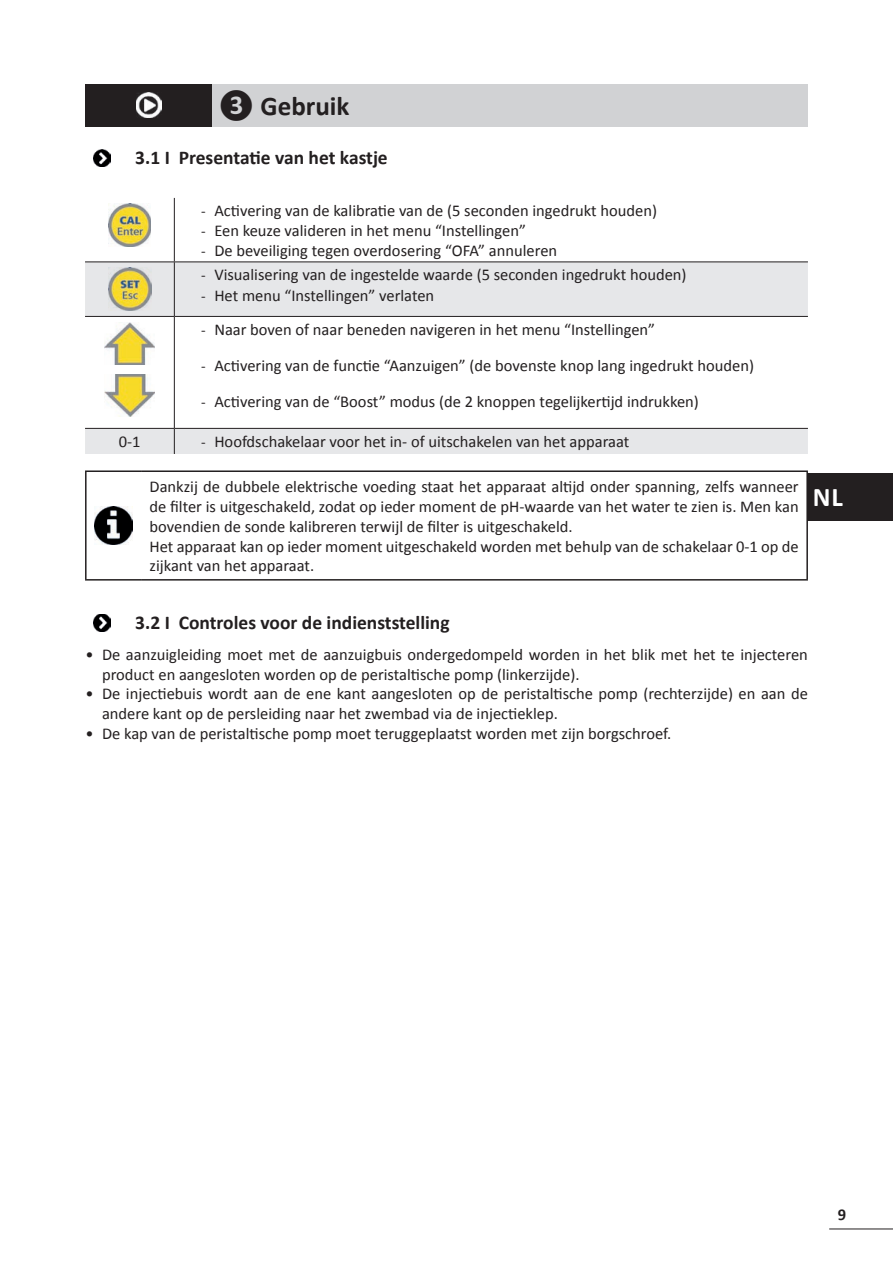
<style>
.page{position:relative;width:893px;height:1263px;background:#fff}
.page>*{position:absolute;margin:0;border:0;box-sizing:border-box;transform-origin:0 0}
.t1{font:700 27px "Calibri";color:#231f20}
.t2{font:700 27px "Calibri";color:#fff}
.t3{font:700 19.5px "Calibri";color:#231f20}
.t4{font:16.5px/19.8px "Calibri";color:#231f20}
.t5{font:700 16.5px "Calibri";color:#231f20}
.s1{font-size:15px}
</style>
<div class="page">
<hr style="left:829px;top:1228px;width:64px;height:1px;background:#231f20">
<div style="left:808px;top:474px;width:85px;height:47px;background:#231f20"></div>
<div style="left:85px;top:84px;width:128px;height:42px;background:#231f20"></div>
<div style="left:213px;top:84px;width:595px;height:42px;background:#d1d2d4"></div>
<img style="left:136px;top:92px;width:26px;height:26px">
<img style="left:94px;top:150px;width:17px;height:16px">
<svg style="left:85px;top:262px;width:723px;height:192px"></svg>
<hr style="left:174px;top:198px;width:1px;height:63px;background:#231f20">
<hr style="left:85px;top:261px;width:89px;height:1px;background:#231f20">
<hr style="left:174px;top:261px;width:634px;height:1px;background:#231f20">
<hr style="left:174px;top:262px;width:1px;height:54px;background:#231f20">
<hr style="left:85px;top:316px;width:89px;height:1px;background:#231f20">
<hr style="left:174px;top:316px;width:634px;height:1px;background:#231f20">
<hr style="left:174px;top:317px;width:1px;height:111px;background:#231f20">
<hr style="left:85px;top:428px;width:89px;height:1px;background:#231f20">
<hr style="left:174px;top:428px;width:634px;height:1px;background:#231f20">
<svg style="left:174px;top:429px;width:1px;height:25px"></svg>
<img style="left:108px;top:204px;width:43px;height:42px">
<img style="left:108px;top:268px;width:43px;height:42px">
<img style="left:104px;top:322px;width:51px;height:43px">
<img style="left:104px;top:374px;width:51px;height:42px">
<hr style="left:85px;top:470px;width:56px;height:2px;background:#231f20">
<hr style="left:85px;top:472px;width:2px;height:107px;background:#231f20">
<hr style="left:141px;top:470px;width:667px;height:2px;background:#231f20">
<hr style="left:806px;top:472px;width:2px;height:107px;background:#231f20">
<hr style="left:85px;top:579px;width:56px;height:2px;background:#231f20">
<hr style="left:141px;top:579px;width:667px;height:2px;background:#231f20">
<img style="left:94px;top:506px;width:39px;height:39px">
<img style="left:94px;top:614px;width:17px;height:17px">
<h1 class="t1" style="left:219px;top:89px;width:132px">❸ Gebruik</h1>
<p class="t3" style="left:135px;top:145px;width:254px">3.1 I Presentatie van het kastje</p>
<p class="t4" style="left:201px;top:201px;width:457px"><span class="s1">-</span> Activering van de kalibratie van de (5 seconden ingedrukt houden)</p>
<p class="t4" style="left:201px;top:221px;width:326px"><span class="s1">-</span> Een keuze valideren in het menu “Instellingen”</p>
<p class="t4" style="left:201px;top:241px;width:357px"><span class="s1">-</span> De beveiliging tegen overdosering “OFA” annuleren</p>
<p class="t4" style="left:201px;top:265px;width:487px"><span class="s1">-</span> Visualisering van de ingestelde waarde (5 seconden ingedrukt houden)</p>
<p class="t4" style="left:201px;top:286px;width:234px"><span class="s1">-</span> Het menu “Instellingen” verlaten</p>
<p class="t4" style="left:201px;top:319px;width:455px"><span class="s1">-</span> Naar boven of naar beneden navigeren in het menu “Instellingen”</p>
<p class="t4" style="left:201px;top:355px;width:554px"><span class="s1">-</span> Activering van de functie “Aanzuigen” (de bovenste knop lang ingedrukt houden)</p>
<p class="t4" style="left:201px;top:391px;width:499px"><span class="s1">-</span> Activering van de “Boost” modus (de 2 knoppen tegelijkertijd indrukken)</p>
<p class="t4" style="left:119px;top:431px;width:23px">0-1</p>
<p class="t4" style="left:201px;top:431px;width:430px"><span class="s1">-</span> Hoofdschakelaar voor het in- of uitschakelen van het apparaat</p>
<p class="t4" style="left:150px;top:477px;width:651px">Dankzij de dubbele elektrische voeding staat het apparaat altijd onder spanning, zelfs wanneer de filter is uitgeschakeld, zodat op ieder moment de pH-waarde van het water te zien is. Men kan bovendien de sonde kalibreren terwijl de filter is uitgeschakeld.<br>Het apparaat kan op ieder moment uitgeschakeld worden met behulp van de schakelaar 0-1 op de zijkant van het apparaat.</p>
<h1 class="t2" style="left:813px;top:480px;width:32px">NL</h1>
<p class="t3" style="left:135px;top:610px;width:316px">3.2 I Controles voor de indienststelling</p>
<p class="t4" style="left:102px;top:644px;width:707px;text-indent:-17px">• De aanzuigleiding moet met de aanzuigbuis ondergedompeld worden in het blik met het te injecteren product en aangesloten worden op de peristaltische pomp (linkerzijde).</p>
<p class="t4" style="left:102px;top:684px;width:707px;text-indent:-17px">• De injectiebuis wordt aan de ene kant aangesloten op de peristaltische pomp (rechterzijde) en aan de andere kant op de persleiding naar het zwembad via de injectieklep.</p>
<p class="t4" style="left:85px;top:724px;width:587px">• De kap van de peristaltische pomp moet teruggeplaatst worden met zijn borgschroef.</p>
<p class="t5" style="left:838px;top:1204px;width:10px">9</p>
</div>
